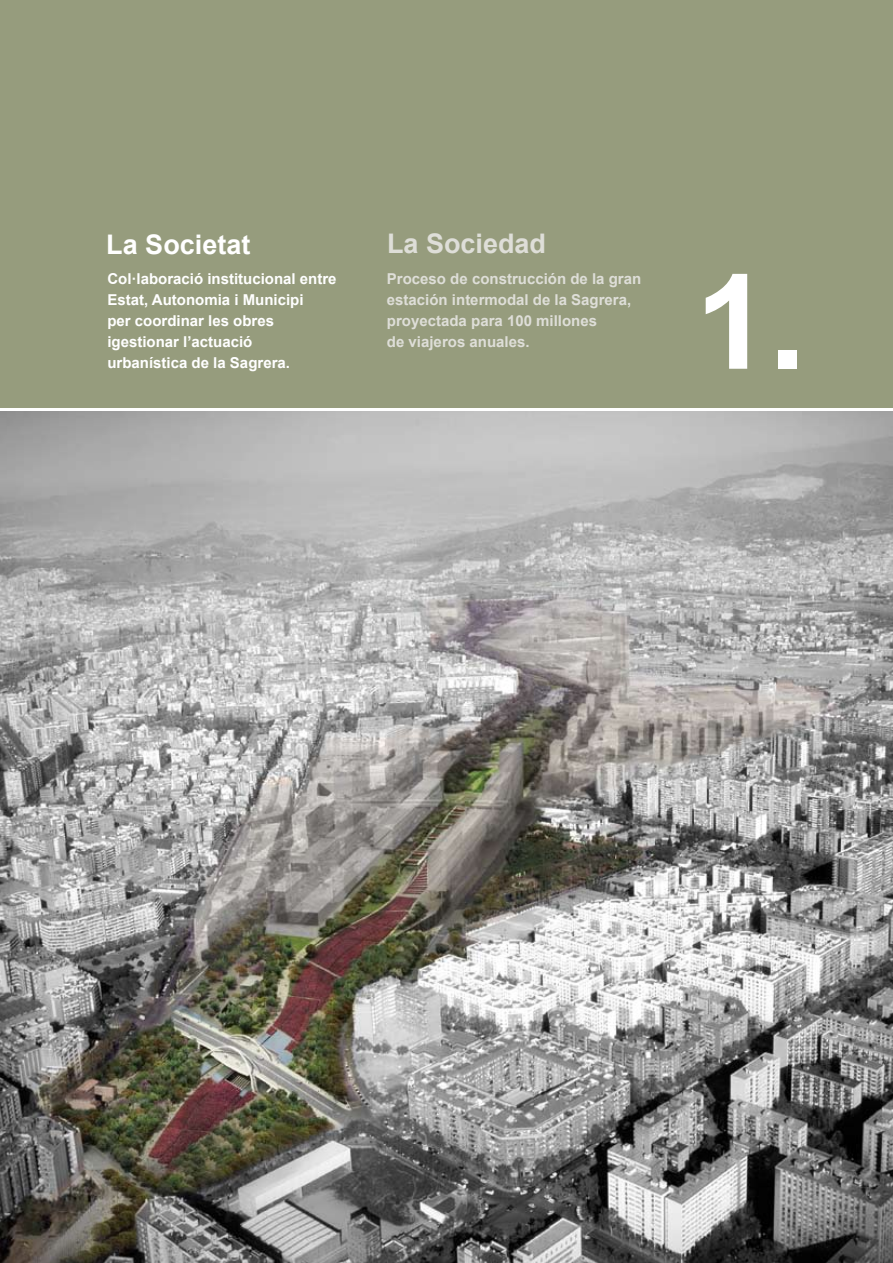
<style>
.page{position:relative;width:893px;height:1263px;background:#fff}
.page>*{position:absolute;margin:0;border:0;box-sizing:border-box;transform-origin:0 0}
.t1{font:700 132px "Arial";color:#fff}
.t2{font:700 27px "Arial";color:#fff}
.t3{font:700 27px "Arial";color:#deded8}
.t4{font:700 15px/21px "Arial";color:#fff}
.t5{font:700 15px/21px "Arial";color:#deded8}
</style>
<div class="page">
<div style="left:0;top:0;width:893px;height:408px;background:#969c7d"></div>
<img style="left:0;top:411px;width:893px;height:852px">
<p class="t2" style="left:106px;top:227px;width:146px">La Societat</p>
<p class="t3" style="left:387px;top:225px;width:161px">La Sociedad</p>
<p class="t5" style="left:387px;top:268px;width:256px">Proceso de construcción de la gran estación intermodal de la Sagrera, proyectada para 100 millones<br>de viajeros anuales.</p>
<p class="t4" style="left:107px;top:268px;width:231px">Col·laboració institucional entre<br>Estat, Autonomia i Municipi<br>per coordinar les obres igestionar l’actuació<br>urbanística de la Sagrera.</p>
<p class="t1" style="left:695px;top:235px;width:112px">1.</p>
</div>
